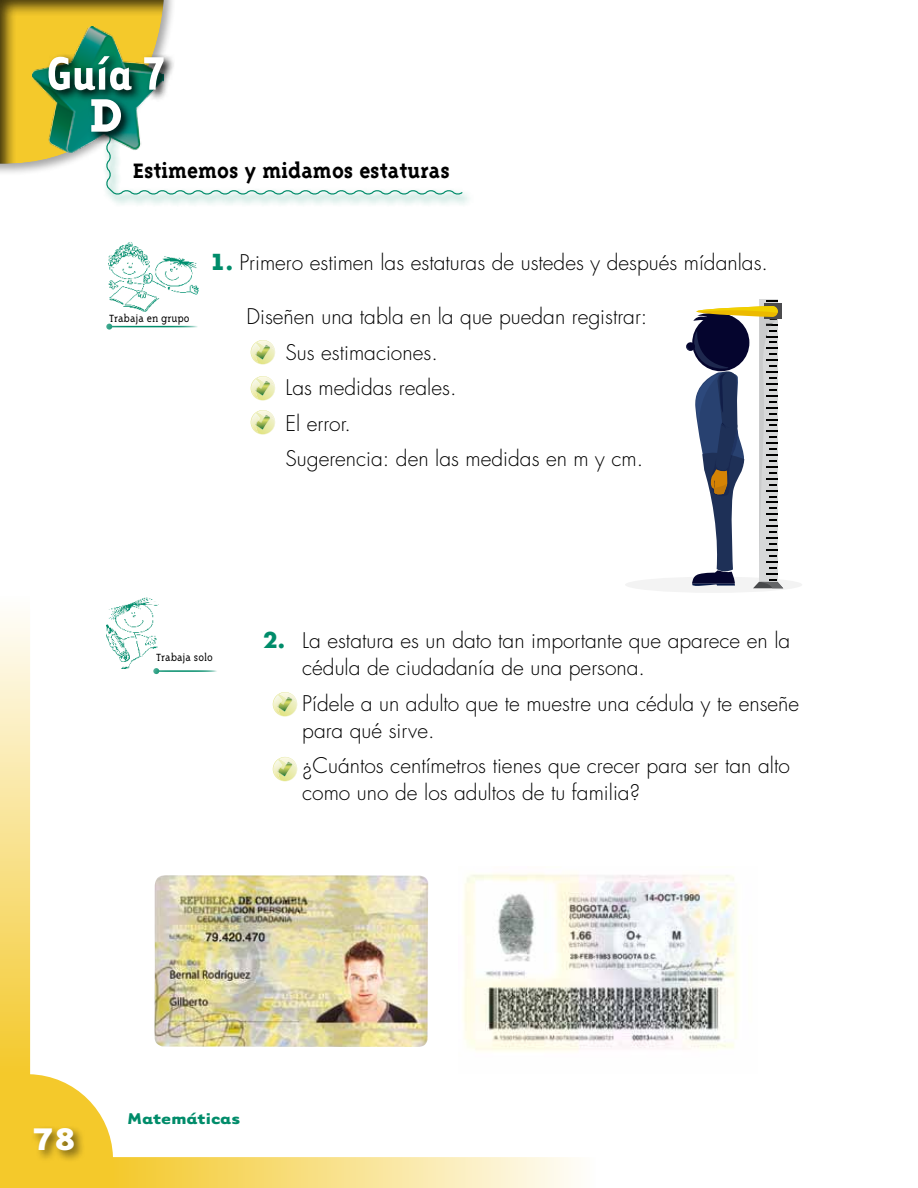
<style>
.page{position:relative;width:918px;height:1188px;background:#fff}
.page>*{position:absolute;margin:0;border:0;box-sizing:border-box;transform-origin:0 0}
.t1{font:700 54px "Tarzana Narrow";color:#fff}
.t2{font:800 54px "Triplex Serif";color:#fff}
.t3{font:700 36px "Tarzana Wide";color:#fff}
.t4{font:700 24px "Triplex Serif";color:#000}
.t5{font:300 21px/35.5px "Futura";color:#000}
.t6{font:700 18px "Tarzana Wide";color:#008c6a}
.t7{font:300 12px "Triplex Serif";color:#000}
.s1{font-family:"Tarzana Wide";font-weight:700;font-size:27px;color:#008c6a}
.s2{font-weight:700;color:#008c6a}
</style>
<div class="page">
<svg style="left:109px;top:193px;width:360px;height:12px"></svg>
<svg style="left:0;top:0;width:464px;height:196px"></svg>
<svg style="left:625px;top:300px;width:177px;height:293px"></svg>
<svg style="left:45px;top:52px;width:131px;height:92px"></svg>
<img style="left:109px;top:242px;width:90px;height:70px">
<hr style="left:109px;top:326px;width:89px;height:1px;background:#008c6a">
<svg style="left:106px;top:324px;width:6px;height:6px"></svg>
<svg style="left:251px;top:340px;width:24px;height:25px"></svg>
<svg style="left:251px;top:376px;width:24px;height:25px"></svg>
<svg style="left:251px;top:410px;width:24px;height:25px"></svg>
<img style="left:596px;top:875px;width:142px;height:174px">
<svg style="left:0;top:597px;width:596px;height:591px"></svg>
<h1 class="t1" style="left:46px;top:40px;width:121px">Guía 7</h1>
<h1 class="t2" style="left:90px;top:84px;width:35px">D</h1>
<p class="t4" style="left:133px;top:157px;width:318px">Estimemos y midamos estaturas</p>
<p class="t7" style="left:109px;top:312px;width:82px">Trabaja en grupo</p>
<p class="t5" style="left:209px;top:246px;width:560px"><span class="s1">1</span><span class="s2">.</span> Primero estimen las estaturas de ustedes y después mídanlas.</p>
<p class="t5" style="left:285px;top:299px;width:363px;text-indent:-39px">Diseñen una tabla en la que puedan registrar:<br>Sus estimaciones.<br>Las medidas reales.<br>El error.<br>Sugerencia: den las medidas en m y cm.</p>
<p class="t7" style="left:156px;top:651px;width:58px">Trabaja solo</p>
<p class="t5" style="left:302px;top:628px;width:490px;line-height:27px;text-indent:-39px"><span class="s2">2.</span> La estatura es un dato tan importante que aparece en la cédula de ciudadanía de una persona.</p>
<p class="t5" style="left:302px;top:690px;width:499px;line-height:27px">Pídele a un adulto que te muestre una cédula y te enseñe para qué sirve.</p>
<p class="t5" style="left:302px;top:753px;width:489px;line-height:27px">¿Cuántos centímetros tienes que crecer para ser tan alto como uno de los adultos de tu familia?</p>
<h2 class="t3" style="left:32px;top:1115px;width:45px">78</h2>
<p class="t6" style="left:128px;top:1106px;width:114px">Matemáticas</p>
</div>
